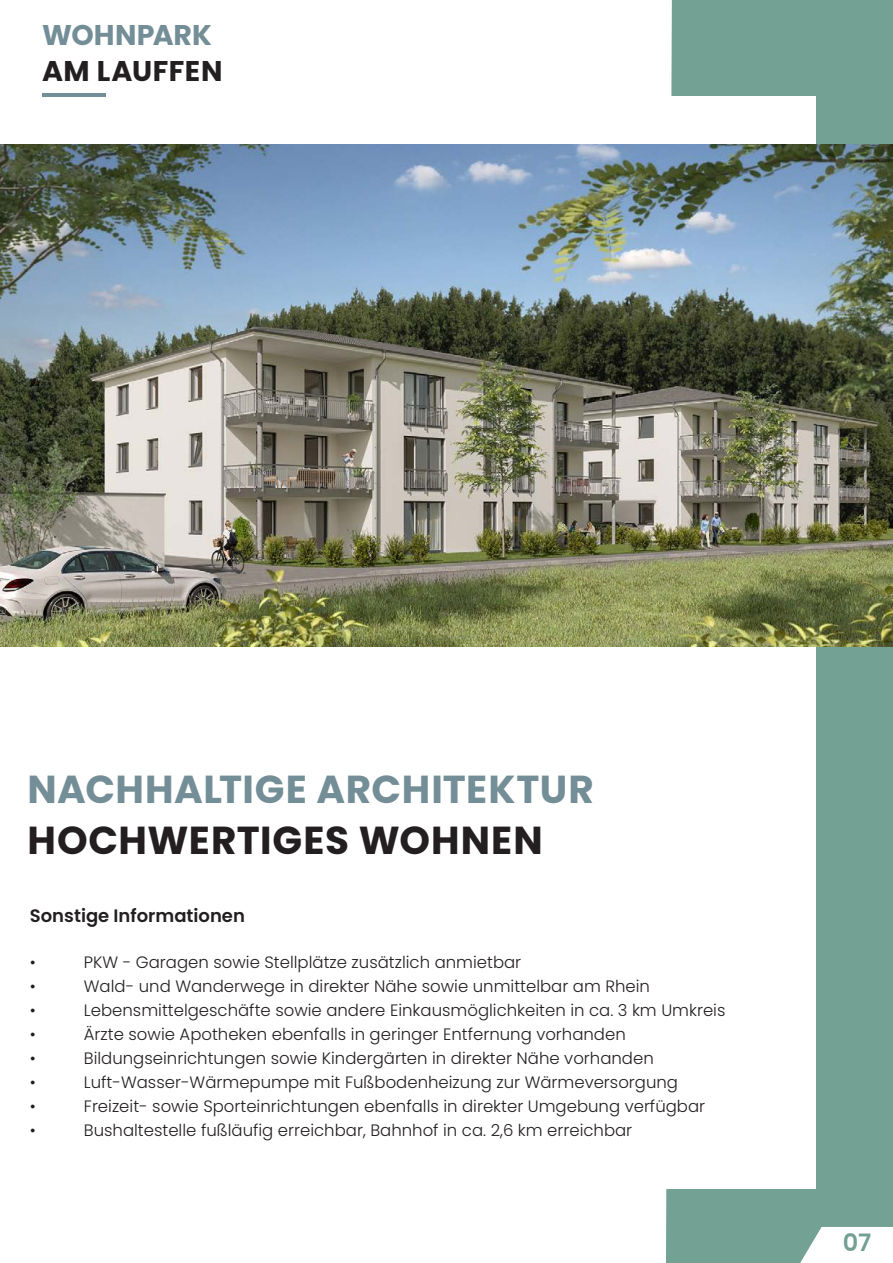
<style>
.page{position:relative;width:893px;height:1263px;background:#fff}
.page>*{position:absolute;margin:0;border:0;box-sizing:border-box;transform-origin:0 0}
.t1{font:700 39px "Poppins";letter-spacing:.01em;color:#748e97}
.t2{font:700 39px "Poppins";letter-spacing:.02em;color:#231f20}
.t3{font:700 28.5px "Poppins";letter-spacing:.01em;color:#231f20}
.t4{font:700 28.5px "Poppins";color:#748e97}
.t5{font:600 24px "Poppins";color:#73a093}
.t6{font:600 18px "Poppins";color:#231f20}
.t7{font:300 16.5px "Poppins";color:#231f20}
</style>
<div class="page">
<div style="left:666px;top:0;width:150px;height:1263px;background:#73a194"></div>
<div style="left:45px;top:96px;width:770px;height:1092px;background:#fff"></div>
<hr style="left:42px;top:93px;width:64px;height:3px;background:#748e97">
<div style="left:816px;top:0;width:77px;height:1227px;background:#73a194"></div>
<svg style="left:800px;top:1227px;width:22px;height:36px"></svg>
<img style="left:0;top:144px;width:893px;height:502px">
<h2 class="t4" style="left:42px;top:18px;width:171px">WOHNPARK</h2>
<h2 class="t3" style="left:42px;top:54px;width:182px">AM LAUFFEN</h2>
<h1 class="t1" style="left:28px;top:766px;width:568px">NACHHALTIGE ARCHITEKTUR</h1>
<h1 class="t2" style="left:28px;top:817px;width:517px">HOCHWERTIGES WOHNEN</h1>
<p class="t6" style="left:30px;top:906px;width:217px">Sonstige Informationen</p>
<p class="t7" style="left:30px;top:952px;width:8px">•</p>
<p class="t7" style="left:84px;top:952px;width:439px">PKW - Garagen sowie Stellplätze zusätzlich anmietbar</p>
<p class="t7" style="left:30px;top:976px;width:8px">•</p>
<p class="t7" style="left:84px;top:976px;width:568px">Wald- und Wanderwege in direkter Nähe sowie unmittelbar am Rhein</p>
<p class="t7" style="left:30px;top:1000px;width:8px">•</p>
<p class="t7" style="left:84px;top:1000px;width:643px">Lebensmittelgeschäfte sowie andere Einkausmöglichkeiten in ca. 3 km Umkreis</p>
<p class="t7" style="left:30px;top:1024px;width:8px">•</p>
<p class="t7" style="left:84px;top:1024px;width:543px">Ärzte sowie Apotheken ebenfalls in geringer Entfernung vorhanden</p>
<p class="t7" style="left:30px;top:1048px;width:8px">•</p>
<p class="t7" style="left:84px;top:1048px;width:571px">Bildungseinrichtungen sowie Kindergärten in direkter Nähe vorhanden</p>
<p class="t7" style="left:30px;top:1072px;width:8px">•</p>
<p class="t7" style="left:84px;top:1072px;width:596px">Luft-Wasser-Wärmepumpe mit Fußbodenheizung zur Wärmeversorgung</p>
<p class="t7" style="left:30px;top:1096px;width:8px">•</p>
<p class="t7" style="left:84px;top:1096px;width:623px">Freizeit- sowie Sporteinrichtungen ebenfalls in direkter Umgebung verfügbar</p>
<p class="t7" style="left:30px;top:1120px;width:8px">•</p>
<p class="t7" style="left:84px;top:1120px;width:550px">Bushaltestelle fußläufig erreichbar, Bahnhof in ca. 2,6 km erreichbar</p>
<h3 class="t5" style="left:843px;top:1229px;width:30px">07</h3>
</div>
